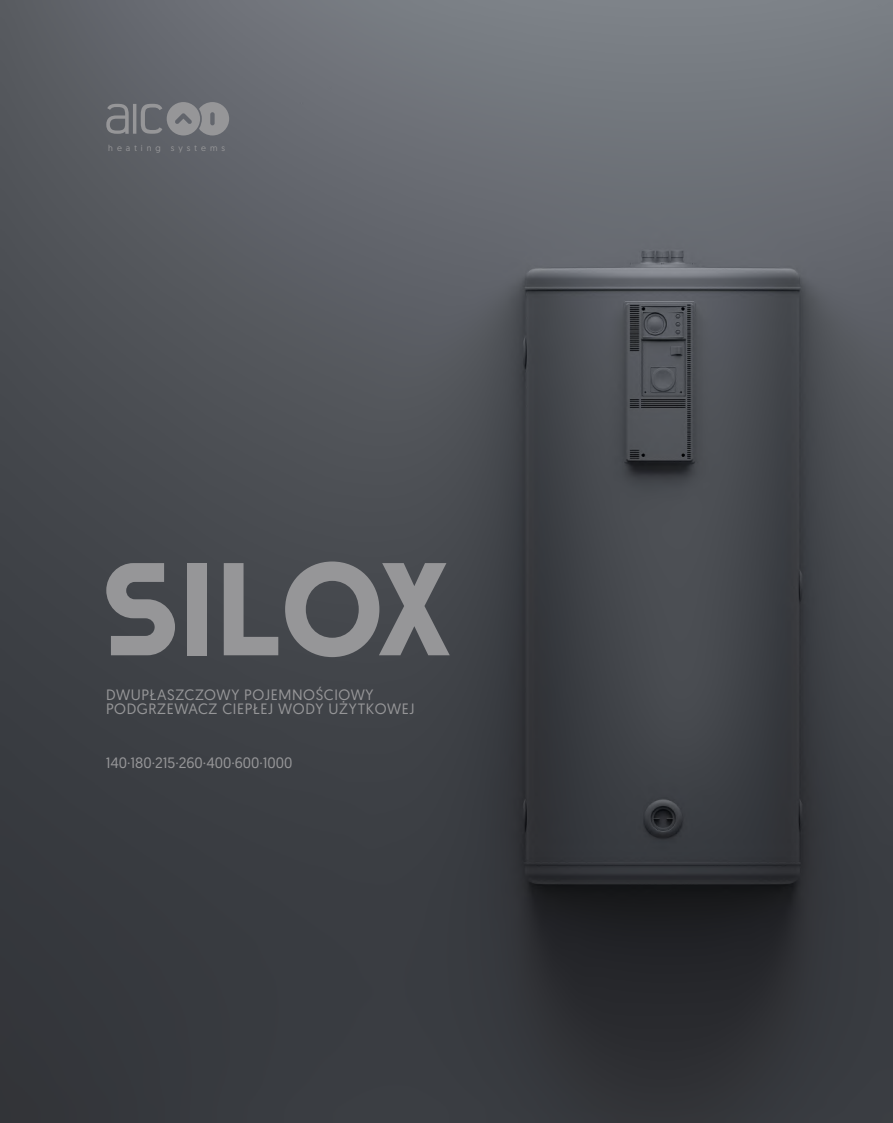
<style>
.page{position:relative;width:893px;height:1123px;background:#fff}
.page>*{position:absolute;margin:0;border:0;box-sizing:border-box;transform-origin:0 0}
.t1{font:700 131.7px "Cassannet Plus";color:#969698}
.t2{font:15px/14.1px "Geomanist";letter-spacing:.04em;color:#969698}
.t3{font:15px "Geomanist";color:#969698}
.t4{font:8.7px "Geomanist";letter-spacing:.46em;color:#969698}
</style>
<div class="page">
<img style="left:0;top:0;width:893px;height:1123px">
<hr style="left:133px;top:104px;width:3px;height:30px;background:#969698">
<svg style="left:106px;top:104px;width:23px;height:30px"></svg>
<svg style="left:141px;top:102px;width:88px;height:33px;background:#808285"></svg>
<p class="t4" style="left:108px;top:143px;width:118px">heating systems</p>
<h1 class="t1" style="left:103px;top:556px;width:348px">SILOX</h1>
<p class="t2" style="left:106px;top:688px;width:310px">DWUPŁASZCZOWY POJEMNOŚCIOWY<br>PODGRZEWACZ CIEPŁEJ WODY UŻYTKOWEJ</p>
<p class="t3" style="left:106px;top:753px;width:188px">140·180·215·260·400·600·1000</p>
</div>
